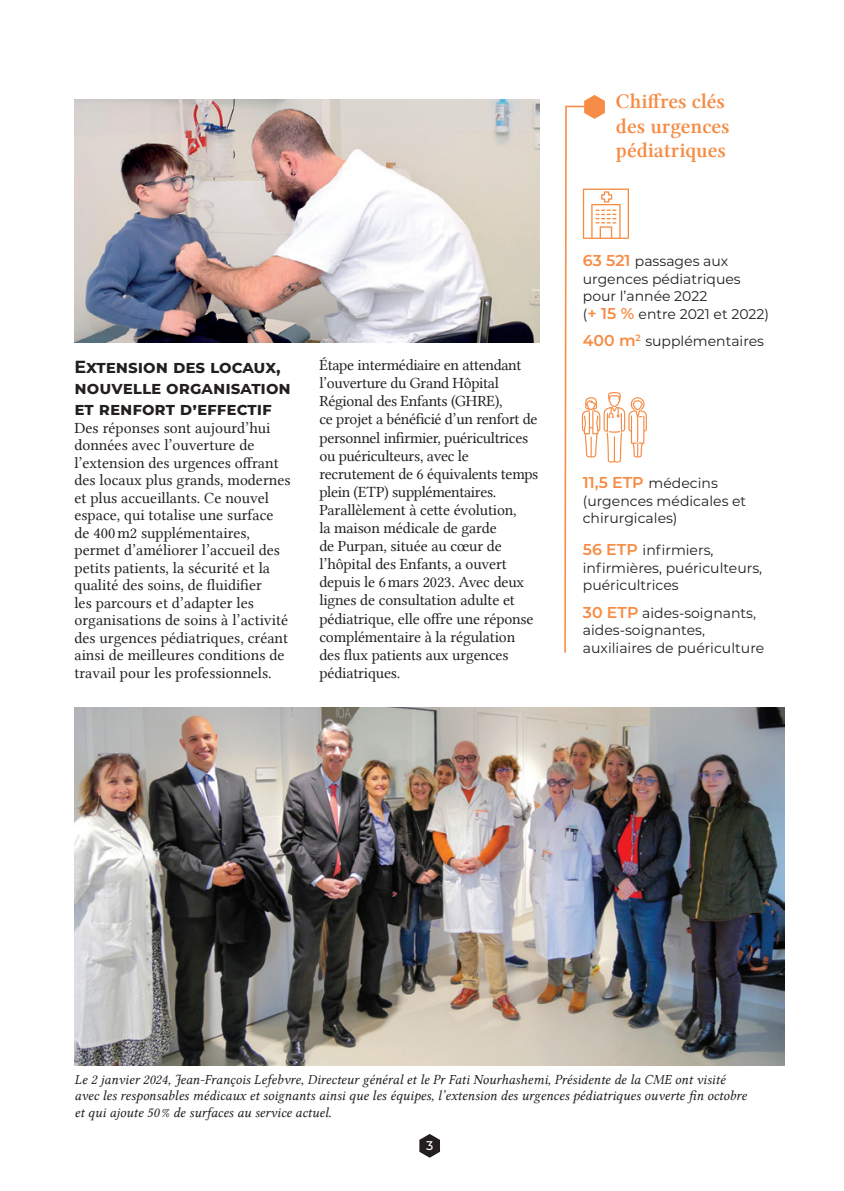
<style>
.page{position:relative;width:844px;height:1191px;background:#fff}
.page>*{position:absolute;margin:0;border:0;box-sizing:border-box;transform-origin:0 0}
.t1{font:21px/24.5px "Lin Libertine Z";color:#f68c45}
.t2{font:700 17.5px/21px "Montserrat";color:#231f20}
.t3{font:15.75px/18px "Lin Libertine";letter-spacing:-.01em;color:#231f20}
.t4{font:14px/17.5px "Montserrat";color:#231f20}
.t5{font:14px/16.1px "Lin Libertine I";color:#231f20}
.t6{font:500 12.6px "Montserrat";color:#fff}
.s1{font-weight:600;font-size:15.75px;color:#f68c45}
</style>
<div class="page">
<svg style="left:419px;top:1134px;width:21px;height:23px"></svg>
<svg style="left:564px;top:95px;width:83px;height:558px"></svg>
<img style="left:74px;top:99px;width:465px;height:243px">
<img style="left:74px;top:707px;width:710px;height:358px">
<h1 class="t1" style="left:615px;top:90px;width:115px">Chiffres clés des urgences pédiatriques</h1>
<p class="t2" style="left:74px;top:355px;width:218px">Extension des locaux, nouvelle organisation et renfort d’effectif</p>
<p class="t3" style="left:74px;top:419px;width:217px;line-height:17.5px">Des réponses sont aujourd’hui données avec l’ouverture de l’extension des urgences offrant des locaux plus grands, modernes et plus accueillants. Ce nouvel espace, qui totalise une surface de 400 m2 supplémentaires, permet d’améliorer l’accueil des petits patients, la sécurité et la qualité des soins, de fluidifier<br>les parcours et d’adapter les organisations de soins à l’activité des urgences pédiatriques, créant ainsi de meilleures conditions de travail pour les professionnels.</p>
<p class="t3" style="left:319px;top:356px;width:220px">Étape intermédiaire en attendant l’ouverture du Grand Hôpital<br>Régional des Enfants (GHRE),<br>ce projet a bénéficié d’un renfort de personnel infirmier, puéricultrices ou puériculteurs, avec le recrutement de 6 équivalents temps plein (ETP) supplémentaires.<br>Parallèlement à cette évolution,<br>la maison médicale de garde<br>de Purpan, située au cœur de l’hôpital des Enfants, a ouvert depuis le 6 mars 2023. Avec deux lignes de consultation adulte et pédiatrique, elle offre une réponse complémentaire à la régulation des flux patients aux urgences pédiatriques.</p>
<p class="t4" style="left:582px;top:252px;width:188px"><span class="s1">63 521</span> passages aux urgences pédiatriques pour l’année 2022<br>(<span class="s1">+ 15 %</span> entre 2021 et 2022)</p>
<p class="t4" style="left:582px;top:332px;width:183px"><span class="s1">400 m</span><sup>2</sup> supplémentaires</p>
<p class="t4" style="left:582px;top:474px;width:165px"><span class="s1">11,5 ETP</span> médecins (urgences médicales et chirurgicales)</p>
<p class="t4" style="left:582px;top:541px;width:181px"><span class="s1">56 ETP</span> infirmiers, infirmières, puériculteurs, puéricultrices</p>
<p class="t4" style="left:582px;top:603px;width:183px"><span class="s1">30 ETP</span> aides-soignants, aides-soignantes, auxiliaires de puériculture</p>
<p class="t5" style="left:74px;top:1072px;width:673px">Le 2 janvier 2024, Jean-François Lefebvre, Directeur général et le Pr Fati Nourhashemi, Présidente de la CME ont visité avec les responsables médicaux et soignants ainsi que les équipes, l’extension des urgences pédiatriques ouverte fin octobre et qui ajoute 50 % de surfaces au service actuel.</p>
<p class="t6" style="left:426px;top:1136px;width:9px">3</p>
</div>
